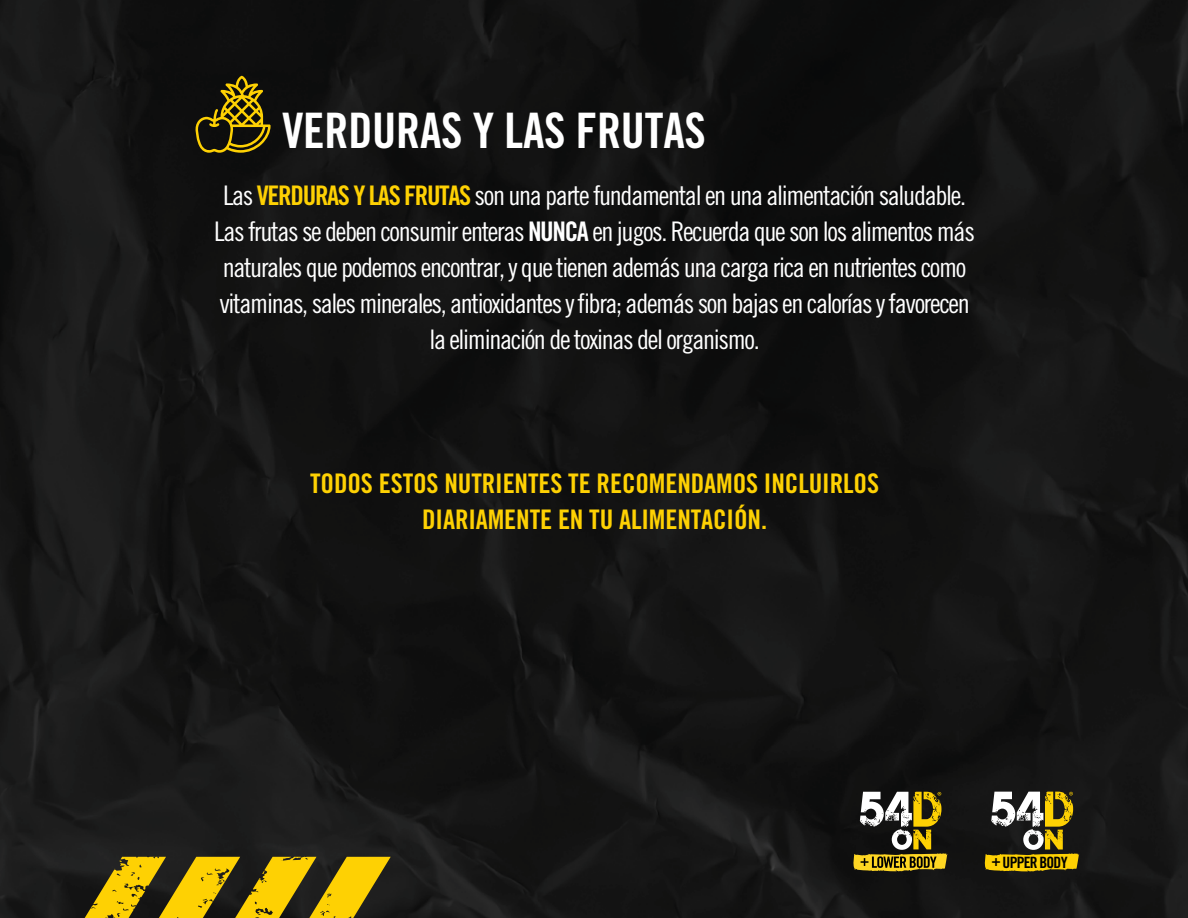
<style>
.page{position:relative;width:1188px;height:918px;background:#fff}
.page>*{position:absolute;margin:0;border:0;box-sizing:border-box;transform-origin:0 0}
.t1{font:48.9px "Trade Gothic LT Std Bd Cn 20";letter-spacing:-.005em;color:#fff}
.t2{font:27px/36px "Trade Gothic LT Std Cn 18";letter-spacing:-.05em;color:#fff;text-align:center}
.t3{font:27px/36px "Trade Gothic LT Std Bd Cn 20";letter-spacing:-.005em;color:#fed103;text-align:center}
.t4{font:15.6px "Trade Gothic LT Std Bd Cn 20";letter-spacing:-.05em;color:#000}
.s1{font-family:"Trade Gothic LT Std Bd Cn 20";color:#fed103}
.s2{font-family:"Trade Gothic LT Std Bd Cn 20"}
</style>
<div class="page">
<img style="left:0;top:0;width:1188px;height:918px">
<svg style="left:984px;top:792px;width:96px;height:80px;background:#817435"></svg>
<svg style="left:852px;top:792px;width:96px;height:80px;background:#706536"></svg>
<svg style="left:84px;top:857px;width:307px;height:61px;background:#977e0e"></svg>
<svg style="left:195px;top:76px;width:76px;height:77px;background:#4d410a"></svg>
<h1 class="t1" style="left:282px;top:101px;width:425px">VERDURAS Y LAS FRUTAS</h1>
<p class="t2" style="left:214px;top:177px;width:762px">Las <span class="s1">VERDURAS Y LAS FRUTAS</span> son una parte fundamental en una alimentación saludable.<br>Las frutas se deben consumir enteras <span class="s2">NUNCA</span> en jugos. Recuerda que son los alimentos más naturales que podemos encontrar, y que tienen además una carga rica en nutrientes como vitaminas, sales minerales, antioxidantes y fibra; además son bajas en calorías y favorecen la eliminación de toxinas del organismo.</p>
<p class="t3" style="left:310px;top:465px;width:570px">TODOS ESTOS NUTRIENTES TE RECOMENDAMOS INCLUIRLOS<br>DIARIAMENTE EN TU ALIMENTACIÓN.</p>
<p class="t4" style="left:991px;top:853px;width:78px">+ UPPER BODY</p>
</div>
